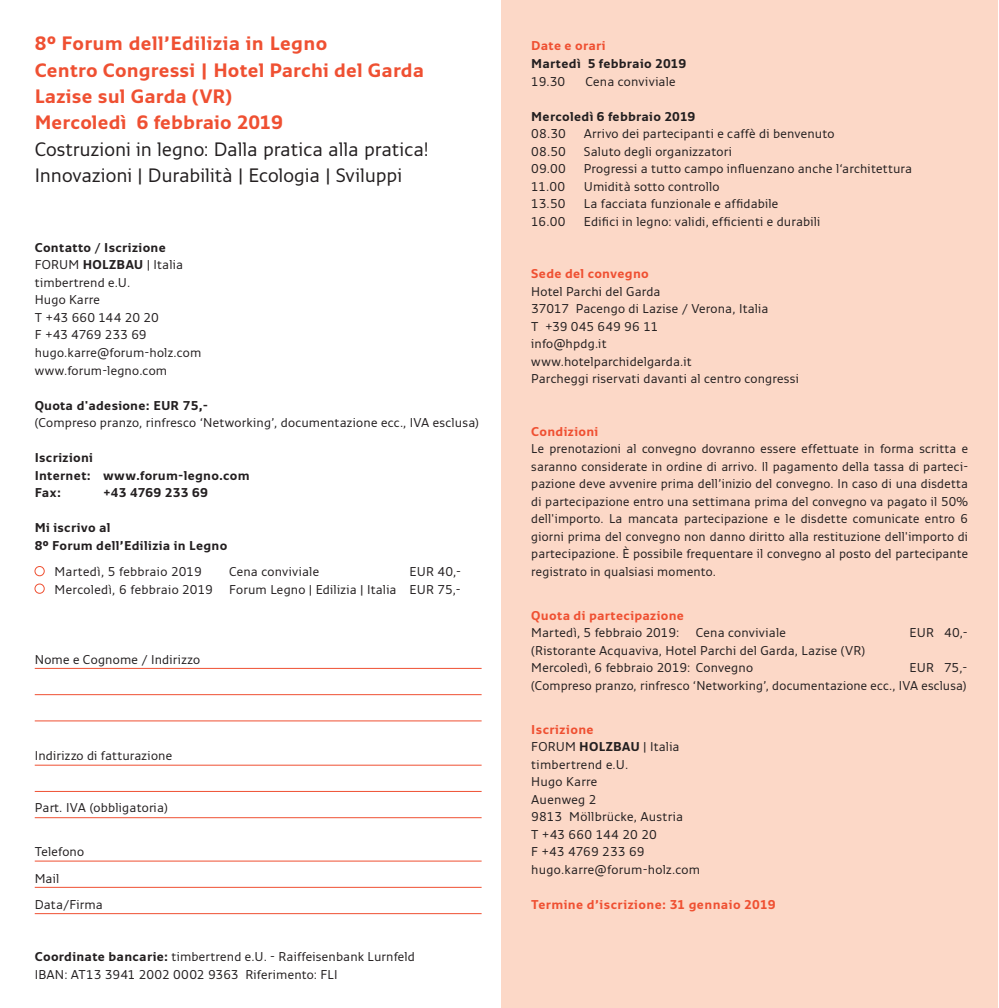
<style>
.page{position:relative;width:999px;height:1008px;background:#fff}
.page>*{position:absolute;margin:0;border:0;box-sizing:border-box;transform-origin:0 0}
.t1{font:700 19.25px/26.2px "Monitor";letter-spacing:.005em;color:#ef5032}
.t2{font:19.25px/26.2px "Monitor";letter-spacing:-.005em;color:#231f20}
.t3{font:12.6px/17.5px "Monitor";letter-spacing:.015em;color:#231f20}
.t4{font:700 12.6px/17.5px "Monitor";letter-spacing:.02em;color:#231f20}
.t5{font:700 12.6px "Monitor";letter-spacing:.02em;color:#ef5032}
.s1{font-weight:700}
.s2{font-weight:700;color:#ef5032}
</style>
<div class="page">
<div style="left:501px;top:0;width:496px;height:1007px;background:#fcd8c7"></div>
<div style="left:35px;top:566px;width:9px;height:9px;border:1px solid #ef5032;border-radius:50%"></div>
<div style="left:35px;top:583px;width:9px;height:10px;border:1px solid #ef5032;border-radius:50%"></div>
<hr style="left:35px;top:667px;width:446px;height:1px;background:#ef5032">
<hr style="left:35px;top:764px;width:446px;height:1px;background:#ef5032">
<hr style="left:35px;top:886px;width:446px;height:1px;background:#ef5032">
<hr style="left:35px;top:694px;width:446px;height:1px;background:#ef5032">
<hr style="left:35px;top:790px;width:446px;height:1px;background:#ef5032">
<hr style="left:35px;top:720px;width:446px;height:1px;background:#ef5032">
<hr style="left:35px;top:817px;width:446px;height:1px;background:#ef5032">
<hr style="left:35px;top:912px;width:446px;height:1px;background:#ef5032">
<hr style="left:35px;top:860px;width:446px;height:1px;background:#ef5032">
<h1 class="t1" style="left:35px;top:30px;width:391px">8° Forum dell’Edilizia in Legno<br>Centro Congressi | Hotel Parchi del Garda<br>Lazise sul Garda (VR)<br>Mercoledì 6 febbraio 2019</h1>
<h1 class="t2" style="left:35px;top:135px;width:395px">Costruzioni in legno: Dalla pratica alla pratica!<br>Innovazioni | Durabilità | Ecologia | Sviluppi</h1>
<p class="t3" style="left:35px;top:238px;width:168px"><span class="s1">Contatto / Iscrizione<br></span>FORUM <span class="s1">HOLZBAU</span> | Italia timbertrend e.U.<br>Hugo Karre<br>T +43 660 144 20 20<br>F +43 4769 233 69 hugo.karre@forum-holz.com www.forum-legno.com</p>
<p class="t4" style="left:35px;top:396px;width:175px">Quota d'adesione: EUR 75,-</p>
<p class="t3" style="left:35px;top:413px;width:445px">(Compreso pranzo, rinfresco ‘Networking’, documentazione ecc., IVA esclusa)</p>
<p class="t4" style="left:35px;top:448px;width:216px">Iscrizioni<br>Internet: www.forum-legno.com<br>Fax:</p>
<p class="t4" style="left:103px;top:483px;width:106px">+43 4769 233 69</p>
<p class="t4" style="left:35px;top:518px;width:194px">Mi iscrivo al<br>8° Forum dell’Edilizia in Legno</p>
<p class="t3" style="left:55px;top:562px;width:149px">Martedì, 5 febbraio 2019</p>
<p class="t3" style="left:229px;top:562px;width:92px">Cena conviviale</p>
<p class="t3" style="left:409px;top:562px;width:53px">EUR 40,-</p>
<p class="t3" style="left:55px;top:579px;width:160px">Mercoledì, 6 febbraio 2019</p>
<p class="t3" style="left:229px;top:579px;width:233px">Forum Legno | Edilizia | Italia EUR 75,-</p>
<p class="t3" style="left:35px;top:649px;width:167px">Nome e Cognome / Indirizzo</p>
<p class="t3" style="left:35px;top:746px;width:139px">Indirizzo di fatturazione</p>
<p class="t3" style="left:35px;top:798px;width:135px">Part. IVA (obbligatoria)</p>
<p class="t3" style="left:35px;top:837px;width:70px;line-height:26.2px">Telefono<br>Mail<br>Data/Firma</p>
<p class="t3" style="left:35px;top:947px;width:381px"><span class="s1">Coordinate bancarie:</span> timbertrend e.U. - Raiffeisenbank Lurnfeld<br>IBAN: AT13 3941 2002 0002 9363 Riferimento: FLI</p>
<p class="t5" style="left:531px;top:38px;width:76px">Date e orari</p>
<p class="t4" style="left:531px;top:54px;width:156px">Martedì 5 febbraio 2019</p>
<p class="t3" style="left:531px;top:72px;width:36px">19.30</p>
<p class="t3" style="left:585px;top:72px;width:92px">Cena conviviale</p>
<p class="t4" style="left:531px;top:107px;width:165px">Mercoledì 6 febbraio 2019</p>
<p class="t3" style="left:531px;top:124px;width:36px">08.30</p>
<p class="t3" style="left:583px;top:124px;width:252px">Arrivo dei partecipanti e caffè di benvenuto</p>
<p class="t3" style="left:531px;top:142px;width:36px">08.50</p>
<p class="t3" style="left:583px;top:142px;width:149px">Saluto degli organizzatori</p>
<p class="t3" style="left:531px;top:159px;width:36px">09.00</p>
<p class="t3" style="left:583px;top:159px;width:330px">Progressi a tutto campo influenzano anche l‘architettura</p>
<p class="t3" style="left:531px;top:177px;width:36px">11.00</p>
<p class="t3" style="left:583px;top:177px;width:137px">Umidità sotto controllo</p>
<p class="t3" style="left:531px;top:194px;width:36px">13.50</p>
<p class="t3" style="left:583px;top:194px;width:196px">La facciata funzionale e affidabile</p>
<p class="t3" style="left:531px;top:212px;width:36px">16.00</p>
<p class="t3" style="left:583px;top:212px;width:238px">Edifici in legno: validi, efficienti e durabili</p>
<p class="t5" style="left:531px;top:266px;width:119px">Sede del convegno</p>
<p class="t3" style="left:531px;top:282px;width:269px">Hotel Parchi del Garda<br>37017 Pacengo di Lazise / Verona, Italia<br>T +39 045 649 96 11<br>info@hpdg.it<br>www.hotelparchidelgarda.it<br>Parcheggi riservati davanti al centro congressi</p>
<p class="t5" style="left:531px;top:423px;width:69px">Condizioni</p>
<p class="t3" style="left:531px;top:439px;width:438px;text-align:justify">Le prenotazioni al convegno dovranno essere effettuate in forma scritta e saranno considerate in ordine di arrivo. Il pagamento della tassa di parteci&shy;pazione deve avvenire prima dell’inizio del convegno. In caso di una disdetta di partecipazione entro una settimana prima del convegno va pagato il 50% dell'importo. La mancata partecipazione e le disdette comunicate entro 6 giorni prima del convegno non danno diritto alla restituzione dell'importo di partecipazione. È possibile frequentare il convegno al posto del partecipante registrato in qualsiasi momento.</p>
<p class="t5" style="left:531px;top:607px;width:154px">Quota di partecipazione</p>
<p class="t3" style="left:531px;top:623px;width:149px">Martedì, 5 febbraio 2019:</p>
<p class="t3" style="left:695px;top:623px;width:92px">Cena conviviale</p>
<p class="t3" style="left:909px;top:623px;width:60px">EUR 40,-</p>
<p class="t3" style="left:531px;top:641px;width:335px">(Ristorante Acquaviva, Hotel Parchi del Garda, Lazise (VR)<br>Mercoledì, 6 febbraio 2019: Convegno</p>
<p class="t3" style="left:531px;top:658px;width:437px;text-align:right">EUR 75,-<br>(Compreso pranzo, rinfresco ‘Networking’, documentazione ecc., IVA esclusa)</p>
<p class="t3" style="left:531px;top:719px;width:170px"><span class="s2">Iscrizione<br></span>FORUM <span class="s1">HOLZBAU</span> | Italia timbertrend e.U.<br>Hugo Karre<br>Auenweg 2<br>9813 Möllbrücke, Austria<br>T +43 660 144 20 20<br>F +43 4769 233 69 hugo.karre@forum-holz.com</p>
<p class="t5" style="left:531px;top:896px;width:246px">Termine d’iscrizione: 31 gennaio 2019</p>
</div>
